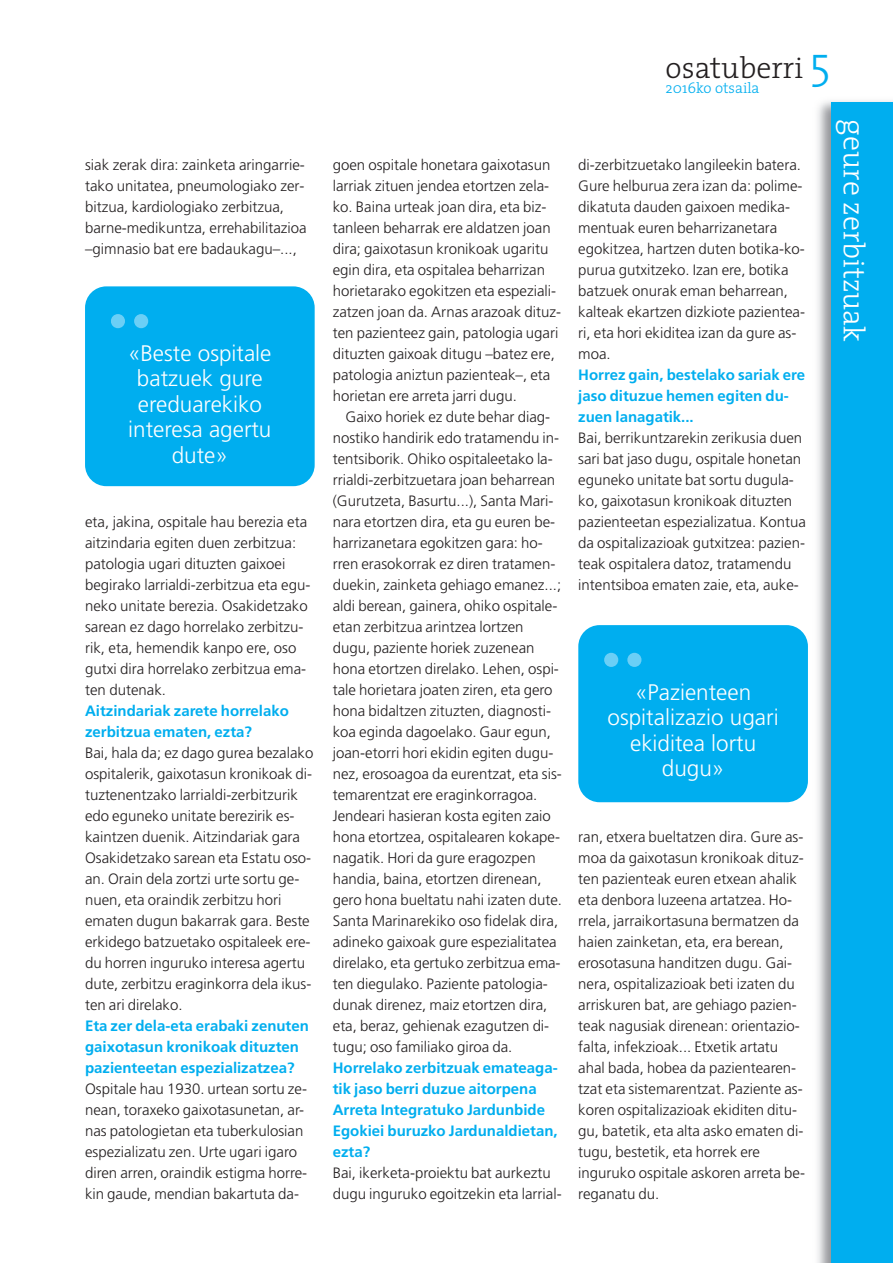
<style>
.page{position:relative;width:893px;height:1263px;background:#fff}
.page>*{position:absolute;margin:0;border:0;box-sizing:border-box;transform-origin:0 0}
.t1{font:300 30px "The Serif";color:#fff}
.t2{font:300 30px "The Serif";color:#231f20}
.t3{font:300 22.5px/25.5px "Frutiger";color:#fff;text-align:center}
.t4{font:300 15px/21px "Frutiger";color:#231f20}
.t5{font:700 15px/21px "Frutiger";color:#00aeef}
.t6{font:300 15px "The Serif";color:#00aeef}
.s1{font-size:45px;color:#00aeef}
</style>
<div class="page">
<img style="left:817px;top:101px;width:76px;height:1162px">
<div style="left:831px;top:102px;width:62px;height:1161px;background:#00aeef"></div>
<div style="left:578px;top:625px;width:230px;height:177px;background:#00aeef;border-radius:21px"></div>
<svg style="left:604px;top:653px;width:37px;height:14px"></svg>
<div style="left:85px;top:286px;width:230px;height:200px;background:#00aeef;border-radius:21px"></div>
<svg style="left:111px;top:314px;width:37px;height:14px"></svg>
<p class="t4" style="left:85px;top:156px;width:223px">siak zerak dira: zainketa aringarrie&shy;tako unitatea, pneumologiako zer&shy;bitzua, kardiologiako zerbitzua, barne-medikuntza, errehabilitazioa –gimnasio bat ere badaukagu–...,</p>
<h2 class="t3" style="left:128px;top:342px;width:145px">«Beste ospitale batzuek gure ereduarekiko interesa agertu dute»</h2>
<p class="t4" style="left:85px;top:513px;width:227px">eta, jakina, ospitale hau berezia eta aitzindaria egiten duen zerbitzua: patologia ugari dituzten gaixoei begirako larrialdi-zerbitzua eta egu&shy;neko unitate berezia. Osakidetzako sarean ez dago horrelako zerbitzu&shy;rik, eta, hemendik kanpo ere, oso gutxi dira horrelako zerbitzua ema&shy;ten dutenak.</p>
<p class="t5" style="left:85px;top:702px;width:205px">Aitzindariak zarete horrelako zerbitzua ematen, ezta?</p>
<p class="t4" style="left:85px;top:744px;width:230px">Bai, hala da; ez dago gurea bezalako ospitalerik, gaixotasun kronikoak di&shy;tuztenentzako larrialdi-zerbitzurik edo eguneko unitate berezirik es&shy;kaintzen duenik. Aitzindariak gara Osakidetzako sarean eta Estatu oso&shy;an. Orain dela zortzi urte sortu ge&shy;nuen, eta oraindik zerbitzu hori ematen dugun bakarrak gara. Beste erkidego batzuetako ospitaleek ere&shy;du horren inguruko interesa agertu dute, zerbitzu eraginkorra dela ikus&shy;ten ari direlako.</p>
<p class="t5" style="left:85px;top:1017px;width:225px">Eta zer dela-eta erabaki zenuten gaixotasun kronikoak dituzten pazienteetan espezializatzea?</p>
<p class="t4" style="left:85px;top:1080px;width:224px">Ospitale hau 1930. urtean sortu ze&shy;nean, toraxeko gaixotasunetan, ar&shy;nas patologietan eta tuberkulosian espezializatu zen. Urte ugari igaro diren arren, oraindik estigma horre&shy;kin gaude, mendian bakartuta da-</p>
<p class="t4" style="left:333px;top:156px;width:230px">goen ospitale honetara gaixotasun larriak zituen jendea etortzen zela&shy;ko. Baina urteak joan dira, eta biz&shy;tanleen beharrak ere aldatzen joan dira; gaixotasun kronikoak ugaritu egin dira, eta ospitalea beharrizan horietarako egokitzen eta espeziali&shy;zatzen joan da. Arnas arazoak dituz&shy;ten pazienteez gain, patologia ugari dituzten gaixoak ditugu –batez ere, patologia aniztun pazienteak–, eta horietan ere arreta jarri dugu.</p>
<p class="t4" style="left:333px;top:408px;width:231px;text-indent:13px">Gaixo horiek ez dute behar diag&shy;nostiko handirik edo tratamendu in&shy;tentsiborik. Ohiko ospitaleetako la&shy;rrialdi-zerbitzuetara joan beharrean (Gurutzeta, Basurtu...), Santa Mari&shy;nara etortzen dira, eta gu euren be&shy;harrizanetara egokitzen gara: ho&shy;rren erasokorrak ez diren tratamen&shy;duekin, zainketa gehiago emanez...; aldi berean, gainera, ohiko ospitale&shy;etan zerbitzua arintzea lortzen dugu, paziente horiek zuzenean hona etortzen direlako. Lehen, ospi&shy;tale horietara joaten ziren, eta gero hona bidaltzen zituzten, diagnosti&shy;koa eginda dagoelako. Gaur egun, joan-etorri hori ekidin egiten dugu&shy;nez, erosoagoa da eurentzat, eta sis&shy;temarentzat ere eraginkorragoa.<br>Jendeari hasieran kosta egiten zaio hona etortzea, ospitalearen kokape&shy;nagatik. Hori da gure eragozpen handia, baina, etortzen direnean, gero hona bueltatu nahi izaten dute.<br>Santa Marinarekiko oso fidelak dira, adineko gaixoak gure espezialitatea direlako, eta gertuko zerbitzua ema&shy;ten diegulako. Paziente patologia&shy;dunak direnez, maiz etortzen dira, eta, beraz, gehienak ezagutzen di&shy;tugu; oso familiako giroa da.</p>
<p class="t5" style="left:333px;top:1059px;width:226px">Horrelako zerbitzuak emateaga&shy;tik jaso berri duzue aitorpena<br>Arreta Integratuko Jardunbide<br>Egokiei buruzko Jardunaldietan, ezta?</p>
<p class="t4" style="left:333px;top:1164px;width:230px">Bai, ikerketa-proiektu bat aurkeztu dugu inguruko egoitzekin eta larrial-</p>
<h1 class="t2" style="left:665px;top:58px;width:167px">osatuberri <span class="s1">5</span></h1>
<p class="t6" style="left:665px;top:83px;width:96px">2016ko otsaila</p>
<p class="t4" style="left:578px;top:155px;width:228px">di-zerbitzuetako langileekin batera.<br>Gure helburua zera izan da: polime&shy;dikatuta dauden gaixoen medika&shy;mentuak euren beharrizanetara egokitzea, hartzen duten botika-ko&shy;purua gutxitzeko. Izan ere, botika batzuek onurak eman beharrean, kalteak ekartzen dizkiote pazientea&shy;ri, eta hori ekiditea izan da gure as&shy;moa.</p>
<p class="t5" style="left:578px;top:365px;width:228px">Horrez gain, bestelako sariak ere jaso dituzue hemen egiten du&shy;zuen lanagatik...</p>
<p class="t4" style="left:578px;top:428px;width:229px">Bai, berrikuntzarekin zerikusia duen sari bat jaso dugu, ospitale honetan eguneko unitate bat sortu dugula&shy;ko, gaixotasun kronikoak dituzten pazienteetan espezializatua. Kontua da ospitalizazioak gutxitzea: pazien&shy;teak ospitalera datoz, tratamendu intentsiboa ematen zaie, eta, auke-</p>
<h1 class="t1" style="left:864px;top:119px;width:224px;rotate:90deg">geure zerbitzuak</h1>
<h2 class="t3" style="left:608px;top:681px;width:173px">«Pazienteen ospitalizazio ugari ekiditea lortu dugu»</h2>
<p class="t4" style="left:578px;top:827px;width:228px">ran, etxera bueltatzen dira. Gure as&shy;moa da gaixotasun kronikoak dituz&shy;ten pazienteak euren etxean ahalik eta denbora luzeena artatzea. Ho&shy;rrela, jarraikortasuna bermatzen da haien zainketan, eta, era berean, erosotasuna handitzen dugu. Gai&shy;nera, ospitalizazioak beti izaten du arriskuren bat, are gehiago pazien&shy;teak nagusiak direnean: orientazio&shy;falta, infekzioak... Etxetik artatu ahal bada, hobea da pazientearen&shy;tzat eta sistemarentzat. Paziente as&shy;koren ospitalizazioak ekiditen ditu&shy;gu, batetik, eta alta asko ematen di&shy;tugu, bestetik, eta horrek ere inguruko ospitale askoren arreta be&shy;reganatu du.</p>
</div>
